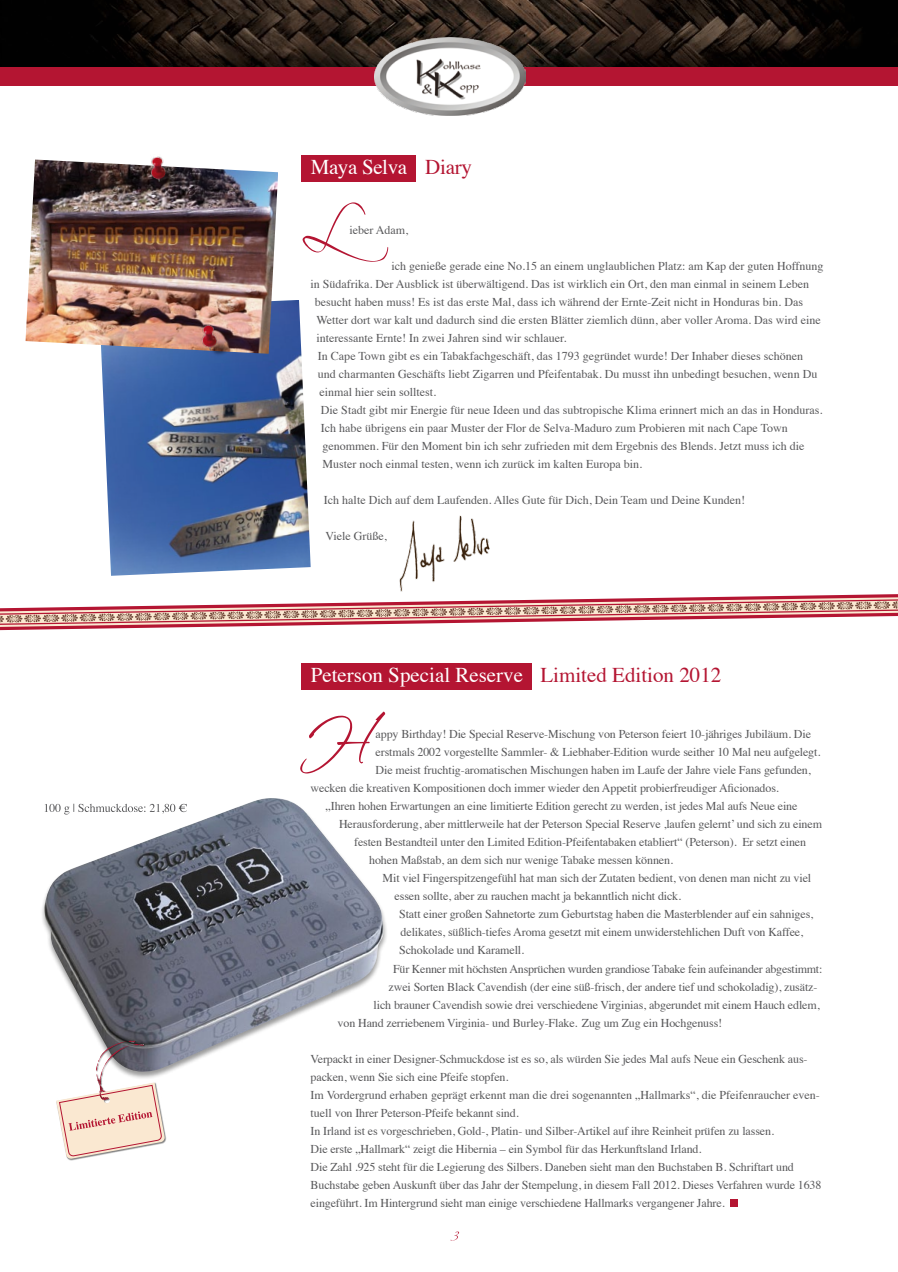
<style>
.page{position:relative;width:898px;height:1272px;background:#fff}
.page>*{position:absolute;margin:0;border:0;box-sizing:border-box;transform-origin:0 0}
.t1{font:64.5px "Scriptina";color:#b41532}
.t2{font:21px "Times";color:#fff}
.t3{font:12px/18px "Times";letter-spacing:-.01em;color:#58585a}
.s1{color:#b41532}
</style>
<div class="page">
<svg style="left:0;top:594px;width:897px;height:36px"></svg>
<svg style="left:450px;top:1231px;width:9px;height:9px"></svg>
<img style="left:0;top:0;width:897px;height:68px">
<div style="left:0;top:68px;width:897px;height:18px;background:#b41532"></div>
<img style="left:374px;top:37px;width:151px;height:79px">
<div style="left:301px;top:155px;width:115px;height:27px;background:#b41532"></div>
<div style="left:730px;top:1199px;width:7px;height:7px;background:#b41532"></div>
<div style="left:301px;top:663px;width:230px;height:26px;background:#b41532"></div>
<img style="left:44px;top:798px;width:340px;height:274px">
<div style="left:56px;top:1040px;width:110px;height:120px;background:#000;opacity:.5"></div>
<svg style="left:56px;top:1040px;width:109px;height:118px"></svg>
<svg style="left:45px;top:803px;width:142px;height:11px"></svg>
<img style="left:378px;top:515px;width:141px;height:100px">
<img style="left:101px;top:300px;width:209px;height:276px">
<img style="left:26px;top:159px;width:252px;height:195px">
<img style="left:132px;top:156px;width:60px;height:43px">
<img style="left:183px;top:313px;width:60px;height:54px">
<h2 class="t2" style="left:310px;top:147px;width:163px">Maya Selva <span class="s1">Diary</span></h2>
<h1 class="t1" style="left:301px;top:189px;width:89px">L</h1>
<p class="t3" style="left:349px;top:220px;width:60px">ieber Adam,</p>
<p class="t3" style="left:391px;top:256px;width:433px">ich genieße gerade eine No.15 an einem unglaublichen Platz: am Kap der guten Hoffnung</p>
<p class="t3" style="left:310px;top:274px;width:500px">in Südafrika. Der Ausblick ist überwältigend. Das ist wirklich ein Ort, den man einmal in seinem Leben</p>
<p class="t3" style="left:315px;top:292px;width:489px">besucht haben muss! Es ist das erste Mal, dass ich während der Ernte-Zeit nicht in Honduras bin. Das</p>
<p class="t3" style="left:316px;top:310px;width:505px">Wetter dort war kalt und dadurch sind die ersten Blätter ziemlich dünn, aber voller Aroma. Das wird eine</p>
<p class="t3" style="left:316px;top:328px;width:251px">interessante Ernte! In zwei Jahren sind wir schlauer.</p>
<p class="t3" style="left:318px;top:346px;width:486px">In Cape Town gibt es ein Tabakfachgeschäft, das 1793 gegründet wurde! Der Inhaber dieses schönen</p>
<p class="t3" style="left:318px;top:364px;width:500px">und charmanten Geschäfts liebt Zigarren und Pfeifentabak. Du musst ihn unbedingt besuchen, wenn Du</p>
<p class="t3" style="left:319px;top:382px;width:118px">einmal hier sein solltest.</p>
<p class="t3" style="left:321px;top:400px;width:503px">Die Stadt gibt mir Energie für neue Ideen und das subtropische Klima erinnert mich an das in Honduras.</p>
<p class="t3" style="left:321px;top:418px;width:468px">Ich habe übrigens ein paar Muster der Flor de Selva-Maduro zum Probieren mit nach Cape Town</p>
<p class="t3" style="left:322px;top:436px;width:483px">genommen. Für den Moment bin ich sehr zufrieden mit dem Ergebnis des Blends. Jetzt muss ich die</p>
<p class="t3" style="left:322px;top:454px;width:321px">Muster noch einmal testen, wenn ich zurück im kalten Europa bin.</p>
<p class="t3" style="left:324px;top:490px;width:422px">Ich halte Dich auf dem Laufenden. Alles Gute für Dich, Dein Team und Deine Kunden!</p>
<p class="t3" style="left:325px;top:526px;width:63px">Viele Grüße,</p>
<h2 class="t2" style="left:310px;top:655px;width:412px">Peterson Special Reserve <span class="s1">Limited Edition 2012</span></h2>
<h1 class="t1" style="left:299px;top:703px;width:72px">H</h1>
<p class="t3" style="left:375px;top:724px;width:437px">appy Birthday! Die Special Reserve-Mischung von Peterson feiert 10-jähriges Jubiläum. Die</p>
<p class="t3" style="left:375px;top:742px;width:446px">erstmals 2002 vorgestellte Sammler- &amp; Liebhaber-Edition wurde seither 10 Mal neu aufgelegt.</p>
<p class="t3" style="left:375px;top:760px;width:436px">Die meist fruchtig-aromatischen Mischungen haben im Laufe der Jahre viele Fans gefunden,</p>
<p class="t3" style="left:310px;top:778px;width:469px">wecken die kreativen Kompositionen doch immer wieder den Appetit probierfreudiger Aficionados.</p>
<p class="t3" style="left:325px;top:796px;width:473px">„Ihren hohen Erwartungen an eine limitierte Edition gerecht zu werden, ist jedes Mal aufs Neue eine</p>
<p class="t3" style="left:339px;top:814px;width:484px">Herausforderung, aber mittlerweile hat der Peterson Special Reserve ,laufen gelernt’ und sich zu einem</p>
<p class="t3" style="left:354px;top:832px;width:453px">festen Bestandteil unter den Limited Edition-Pfeifentabaken etabliert“ (Peterson). Er setzt einen</p>
<p class="t3" style="left:369px;top:850px;width:305px">hohen Maßstab, an dem sich nur wenige Tabake messen können.</p>
<p class="t3" style="left:382px;top:868px;width:430px">Mit viel Fingerspitzengefühl hat man sich der Zutaten bedient, von denen man nicht zu viel</p>
<p class="t3" style="left:394px;top:886px;width:288px">essen sollte, aber zu rauchen macht ja bekanntlich nicht dick.</p>
<p class="t3" style="left:399px;top:904px;width:415px">Statt einer großen Sahnetorte zum Geburtstag haben die Masterblender auf ein sahniges,</p>
<p class="t3" style="left:400px;top:922px;width:404px">delikates, süßlich-tiefes Aroma gesetzt mit einem unwiderstehlichen Duft von Kaffee,</p>
<p class="t3" style="left:399px;top:940px;width:126px">Schokolade und Karamell.</p>
<p class="t3" style="left:393px;top:958px;width:430px">Für Kenner mit höchsten Ansprüchen wurden grandiose Tabake fein aufeinander abgestimmt:</p>
<p class="t3" style="left:388px;top:976px;width:430px">zwei Sorten Black Cavendish (der eine süß-frisch, der andere tief und schokoladig), zusätz-</p>
<p class="t3" style="left:373px;top:994px;width:447px">lich brauner Cavendish sowie drei verschiedene Virginias, abgerundet mit einem Hauch edlem,</p>
<p class="t3" style="left:337px;top:1012px;width:386px">von Hand zerriebenem Virginia- und Burley-Flake. Zug um Zug ein Hochgenuss!</p>
<p class="t3" style="left:310px;top:1048px;width:512px">Verpackt in einer Designer-Schmuckdose ist es so, als würden Sie jedes Mal aufs Neue ein Geschenk aus&shy;packen, wenn Sie sich eine Pfeife stopfen.<br>Im Vordergrund erhaben geprägt erkennt man die drei sogenannten „Hallmarks“, die Pfeifenraucher even&shy;tuell von Ihrer Peterson-Pfeife bekannt sind.<br>In Irland ist es vorgeschrieben, Gold-, Platin- und Silber-Artikel auf ihre Reinheit prüfen zu lassen.<br>Die erste „Hallmark“ zeigt die Hibernia – ein Symbol für das Herkunftsland Irland.<br>Die Zahl .925 steht für die Legierung des Silbers. Daneben sieht man den Buchstaben B. Schriftart und Buchstabe geben Auskunft über das Jahr der Stempelung, in diesem Fall 2012. Dieses Verfahren wurde 1638 eingeführt. Im Hintergrund sieht man einige verschiedene Hallmarks vergangener Jahre.</p>
</div>
